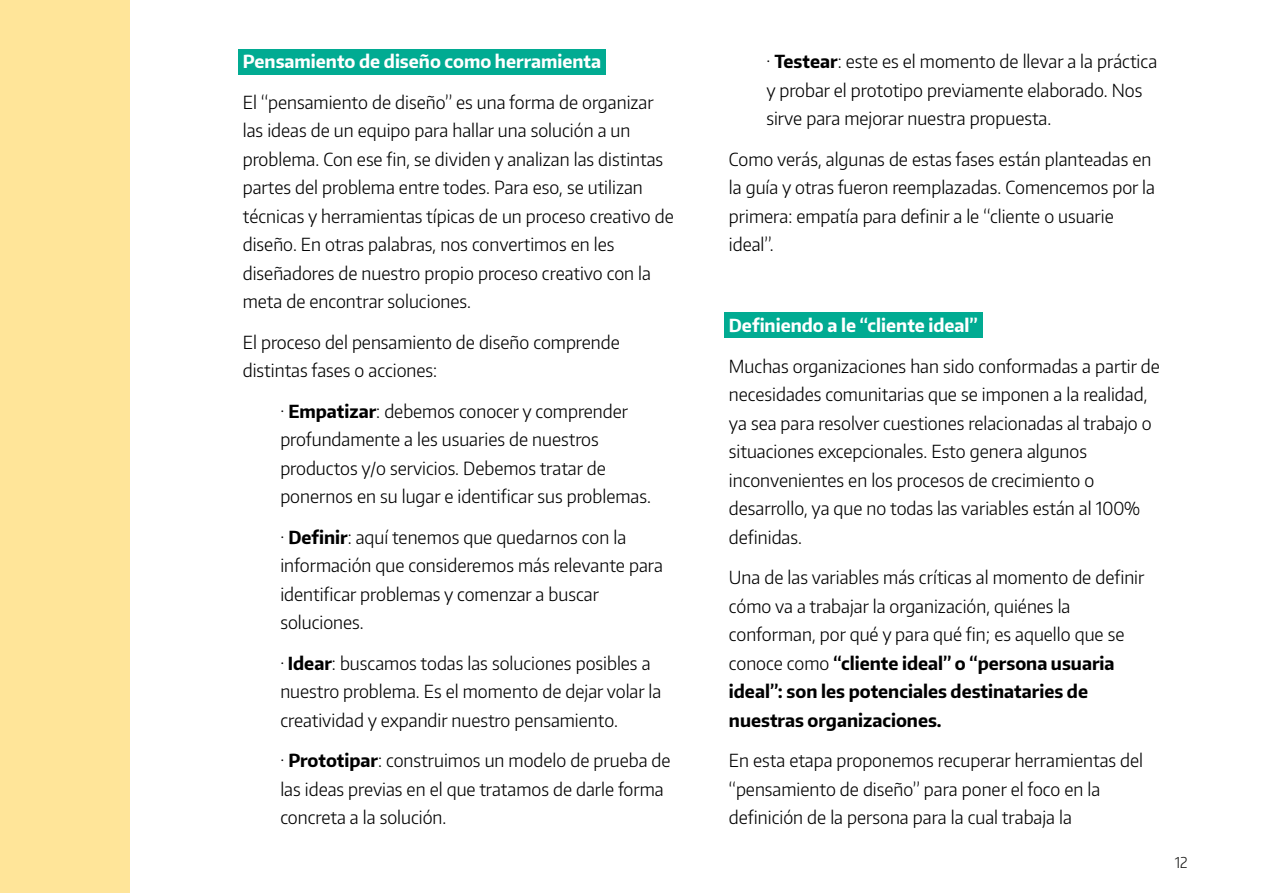
<style>
.page{position:relative;width:1263px;height:893px;background:#fff}
.page>*{position:absolute;margin:0;border:0;box-sizing:border-box;transform-origin:0 0}
.t1{font:300 18px/28.5px "Encode Sans Narrow";color:#000}
.t2{font:700 18px "Encode Sans Narrow";color:#fff}
.t3{font:300 15px "Encode Sans Narrow";color:#1d1d1b}
.s1{font-weight:700}
</style>
<div class="page">
<div style="left:724px;top:312px;width:258px;height:25px;background:#01ab92"></div>
<div style="left:238px;top:50px;width:367px;height:25px;background:#01ab92"></div>
<div style="left:0;top:0;width:130px;height:893px;background:#ffe599"></div>
<p class="t2" style="left:243px;top:50px;width:360px">Pensamiento de diseño como herramienta</p>
<p class="t1" style="left:243px;top:87px;width:432px">El “pensamiento de diseño” es una forma de organizar las ideas de un equipo para hallar una solución a un problema. Con ese fin, se dividen y analizan las distintas partes del problema entre todes. Para eso, se utilizan técnicas y herramientas típicas de un proceso creativo de diseño. En otras palabras, nos convertimos en les diseñadores de nuestro propio proceso creativo con la meta de encontrar soluciones.</p>
<p class="t1" style="left:243px;top:327px;width:378px">El proceso del pensamiento de diseño comprende distintas fases o acciones:</p>
<p class="t1" style="left:280px;top:396px;width:372px">· <span class="s1">Empatizar</span>: debemos conocer y comprender profundamente a les usuaries de nuestros productos y/o servicios. Debemos tratar de ponernos en su lugar e identificar sus problemas.</p>
<p class="t1" style="left:280px;top:522px;width:384px">· <span class="s1">Definir</span>: aquí tenemos que quedarnos con la información que consideremos más relevante para identificar problemas y comenzar a buscar soluciones.</p>
<p class="t1" style="left:280px;top:648px;width:382px">· <span class="s1">Idear</span>: buscamos todas las soluciones posibles a nuestro problema. Es el momento de dejar volar la creatividad y expandir nuestro pensamiento.</p>
<p class="t1" style="left:280px;top:746px;width:392px">· <span class="s1">Prototipar</span>: construimos un modelo de prueba de las ideas previas en el que tratamos de darle forma concreta a la solución.</p>
<p class="t1" style="left:766px;top:47px;width:392px">· <span class="s1">Testear</span>: este es el momento de llevar a la práctica y probar el prototipo previamente elaborado. Nos sirve para mejorar nuestra propuesta.</p>
<p class="t1" style="left:729px;top:144px;width:428px">Como verás, algunas de estas fases están planteadas en la guía y otras fueron reemplazadas. Comencemos por la primera: empatía para definir a le “cliente o usuarie ideal”.</p>
<p class="t2" style="left:729px;top:314px;width:250px">Definiendo a le “cliente ideal”</p>
<p class="t1" style="left:729px;top:351px;width:432px">Muchas organizaciones han sido conformadas a partir de necesidades comunitarias que se imponen a la realidad, ya sea para resolver cuestiones relacionadas al trabajo o situaciones excepcionales. Esto genera algunos inconvenientes en los procesos de crecimiento o desarrollo, ya que no todas las variables están al 100% definidas.</p>
<p class="t1" style="left:729px;top:563px;width:417px">Una de las variables más críticas al momento de definir cómo va a trabajar la organización, quiénes la conforman, por qué y para qué fin; es aquello que se conoce como <span class="s1">“cliente ideal” o “persona usuaria ideal”: son les potenciales destinataries de nuestras organizaciones.</span></p>
<p class="t1" style="left:729px;top:746px;width:416px">En esta etapa proponemos recuperar herramientas del “pensamiento de diseño” para poner el foco en la definición de la persona para la cual trabaja la</p>
<p class="t3" style="left:1175px;top:853px;width:14px">12</p>
</div>
